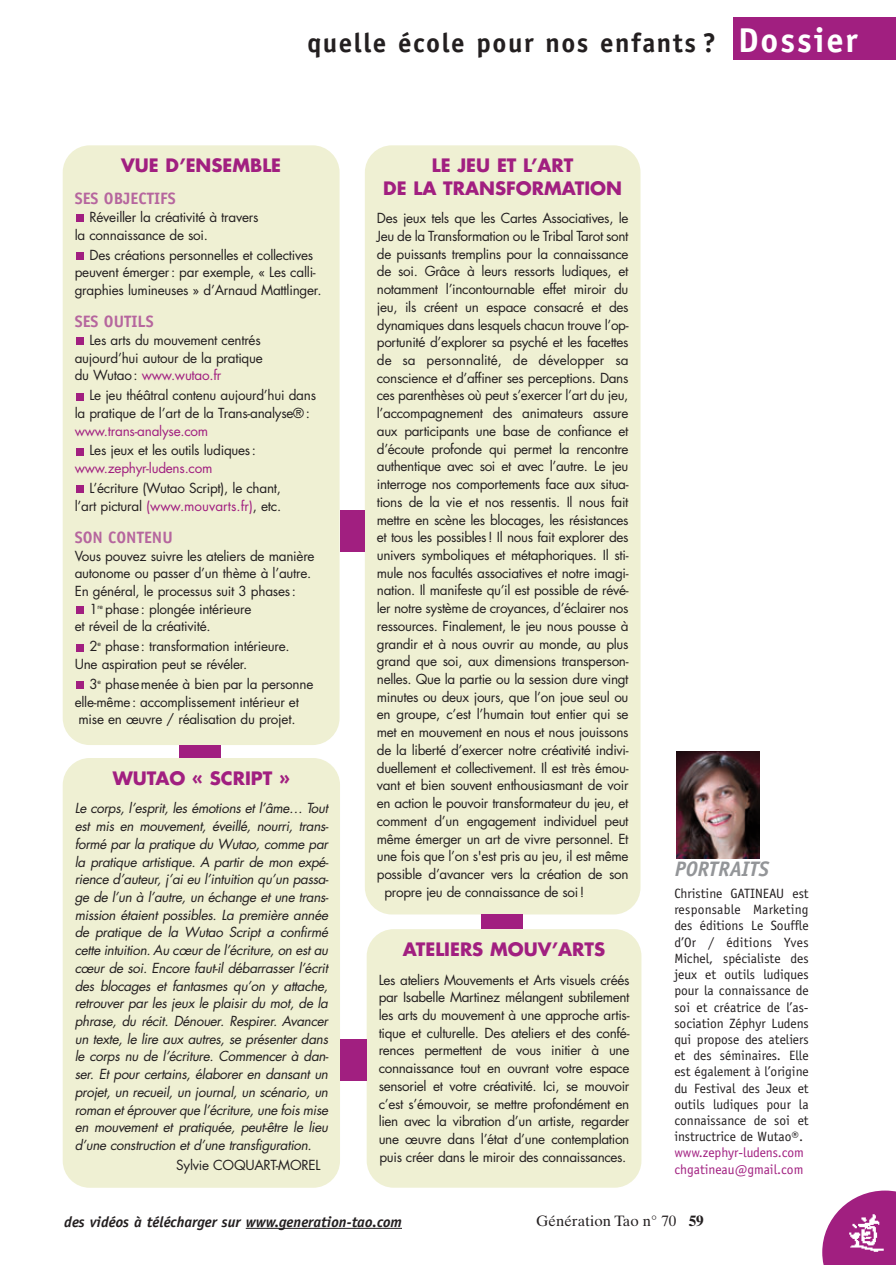
<style>
.page{position:relative;width:896px;height:1265px;background:#fff}
.page>*{position:absolute;margin:0;border:0;box-sizing:border-box;transform-origin:0 0}
.t1{font:700 27px "Officina Sans";letter-spacing:.055em;color:#231f20}
.t2{font:italic 700 21px "Officina Sans";color:#939598}
.t3{font:700 18px/22.5px "Futura";color:#a11f80;text-align:center}
.t4{font:700 16.5px "Officina Sans";color:#b6669e}
.t5{font:italic 700 15px "Officina Sans";color:#231f20}
.t6{font:15px "Times Ten";color:#231f20}
.t7{font:13.5px/17.7px "Futura";letter-spacing:-.025em;color:#231f20}
.t8{font:italic 13.5px/17.7px "Futura";letter-spacing:-.025em;color:#231f20;text-align:justify}
.t9{font:13.5px/16.2px "Officina Sans";color:#231f20;text-align:justify}
.t10{font:13.5px "Futura";letter-spacing:-.02em;color:#a11f80}
.t11{font:13.5px/16.2px "Officina Sans";color:#a11f80}
.t12{font:13.5px "Futura";color:#231f20}
.s1{font-size:34.5px;color:#fff}
.s2{color:#a11f80}
.s3{font-weight:700}
</style>
<div class="page">
<svg style="left:822px;top:1190px;width:73px;height:74px"></svg>
<img style="left:848px;top:1210px;width:36px;height:43px">
<hr style="left:246px;top:1227px;width:156px;height:1px;background:#231f20">
<div style="left:733px;top:18px;width:162px;height:42px;background:#a11f80"></div>
<img style="left:676px;top:751px;width:83px;height:107px">
<div style="left:365px;top:145px;width:275px;height:769px;background:#eff0d3;border-radius:27px"></div>
<div style="left:63px;top:758px;width:277px;height:429px;background:#eff0d3;border-radius:27px"></div>
<div style="left:63px;top:145px;width:276px;height:600px;background:#eff0d3;border-radius:27px"></div>
<div style="left:76px;top:681px;width:8px;height:8px;background:#a11f80"></div>
<div style="left:76px;top:644px;width:8px;height:7px;background:#a11f80"></div>
<div style="left:76px;top:606px;width:8px;height:7px;background:#a11f80"></div>
<div style="left:76px;top:486px;width:8px;height:7px;background:#a11f80"></div>
<div style="left:76px;top:448px;width:8px;height:7px;background:#a11f80"></div>
<div style="left:76px;top:393px;width:8px;height:7px;background:#a11f80"></div>
<div style="left:76px;top:337px;width:8px;height:8px;background:#a11f80"></div>
<div style="left:76px;top:252px;width:8px;height:7px;background:#a11f80"></div>
<div style="left:76px;top:215px;width:8px;height:7px;background:#a11f80"></div>
<div style="left:366px;top:929px;width:275px;height:258px;background:#eff0d3;border-radius:27px"></div>
<div style="left:179px;top:745px;width:42px;height:12px;background:#a11f80"></div>
<div style="left:340px;top:1038px;width:26px;height:42px;background:#a11f80"></div>
<div style="left:339px;top:510px;width:25px;height:42px;background:#a11f80"></div>
<div style="left:481px;top:914px;width:41px;height:14px;background:#a11f80"></div>
<h1 class="t1" style="left:307px;top:33px;width:551px">quelle école pour nos enfants ? <span class="s1">Dossier</span></h1>
<h3 class="t3" style="left:121px;top:156px;width:162px">VUE D’ENSEMBLE</h3>
<p class="t4" style="left:75px;top:192px;width:102px">SES OBJECTIFS</p>
<p class="t7" style="left:75px;top:209px;width:185px;text-indent:15px">Réveiller la créativité à travers la connaissance de soi.</p>
<p class="t7" style="left:75px;top:247px;width:248px;text-align:center">Des créations personnelles et collectives peuvent émerger: par exemple, « Les calli&shy;graphies lumineuses » d’Arnaud Mattlinger.</p>
<p class="t4" style="left:75px;top:315px;width:80px">SES OUTILS</p>
<p class="t7" style="left:75px;top:332px;width:189px;text-indent:15px">Les arts du mouvement centrés aujourd’hui autour de la pratique du Wutao: <span class="s2">www.wutao.fr</span></p>
<p class="t7" style="left:75px;top:387px;width:243px;text-indent:15px">Le jeu théâtral contenu aujourd’hui dans la pratique de l’art de la Trans-analyse®:</p>
<p class="t10" style="left:75px;top:424px;width:135px">www.trans-analyse.com</p>
<p class="t7" style="left:89px;top:443px;width:168px">Les jeux et les outils ludiques:</p>
<p class="t10" style="left:75px;top:462px;width:139px">www.zephyr-ludens.com</p>
<p class="t7" style="left:75px;top:480px;width:208px;text-align:right">L’écriture (Wutao Script), le chant, l’art pictural <span class="s2">(www.mouvarts.fr)</span>, etc.</p>
<p class="t4" style="left:75px;top:531px;width:99px">SON CONTENU</p>
<p class="t7" style="left:75px;top:548px;width:241px">Vous pouvez suivre les ateliers de manière</p>
<p class="t7" style="left:75px;top:565px;width:238px">autonome ou passer d’un thème à l’autre.</p>
<p class="t7" style="left:75px;top:583px;width:223px">En général, le processus suit 3 phases:</p>
<p class="t7" style="left:89px;top:601px;width:163px">1<sup>re</sup> phase: plongée intérieure</p>
<p class="t7" style="left:75px;top:618px;width:137px">et réveil de la créativité.</p>
<p class="t7" style="left:75px;top:638px;width:216px;text-indent:15px">2<sup>e</sup> phase: transformation intérieure.<br>Une aspiration peut se révéler.</p>
<p class="t7" style="left:75px;top:676px;width:240px;text-indent:15px">3<sup>e</sup> phasemenée à bien par la personne elle-même: accomplissement intérieur et mise en œuvre / réalisation du projet.</p>
<h3 class="t3" style="left:113px;top:768px;width:179px">WUTAO « SCRIPT »</h3>
<p class="t8" style="left:75px;top:800px;width:257px">Le corps, l’esprit, les émotions et l’âme… Tout est mis en mouvement, éveillé, nourri, trans&shy;formé par la pratique du Wutao, comme par la pratique artistique. A partir de mon expé&shy;rience d’auteur, j’ai eu l’intuition qu’un passa&shy;ge de l’un à l’autre, un échange et une trans&shy;mission étaient possibles. La première année de pratique de la Wutao Script a confirmé cette intuition.Au cœur de l’écriture, on est au cœur de soi. Encore faut-il débarrasser l’écrit des blocages et fantasmes qu’on y attache, retrouver par les jeux le plaisir du mot, de la phrase, du récit. Dénouer. Respirer. Avancer un texte, le lire aux autres, se présenter dans le corps nu de l’écriture. Commencer à dan&shy;ser. Et pour certains, élaborer en dansant un projet, un recueil, un journal, un scénario, un roman etéprouverque l’écriture,une fois mise en mouvement et pratiquée, peut-être le lieu d’une construction et d’une transfiguration.</p>
<p class="t7" style="left:176px;top:1157px;width:146px">Sylvie COQUART-MOREL</p>
<h3 class="t3" style="left:383px;top:156px;width:240px">LE JEU ET L’ART<br>DE LA TRANSFORMATION</h3>
<p class="t7" style="left:377px;top:210px;width:253px">Des jeux tels que les Cartes Associatives, le</p>
<p class="t7" style="left:377px;top:228px;width:253px">Jeu de la Transformation ou le Tribal Tarot sont</p>
<p class="t7" style="left:377px;top:246px;width:253px">de puissants tremplins pour la connaissance</p>
<p class="t7" style="left:377px;top:264px;width:253px">de soi. Grâce à leurs ressorts ludiques, et</p>
<p class="t7" style="left:377px;top:281px;width:253px">notamment l’incontournable effet miroir du</p>
<p class="t7" style="left:377px;top:299px;width:253px">jeu, ils créent un espace consacré et des</p>
<p class="t7" style="left:377px;top:317px;width:253px">dynamiques dans lesquels chacun trouve l’op-</p>
<p class="t7" style="left:377px;top:334px;width:253px">portunité d’explorer sa psyché et les facettes</p>
<p class="t12" style="left:377px;top:354px;width:253px">de sa personnalité, de développer sa</p>
<p class="t7" style="left:377px;top:370px;width:253px">conscience et d’affiner ses perceptions. Dans</p>
<p class="t7" style="left:377px;top:388px;width:253px">ces parenthèses où peut s’exercer l’art du jeu,</p>
<p class="t7" style="left:377px;top:405px;width:253px">l’accompagnement des animateurs assure</p>
<p class="t7" style="left:377px;top:423px;width:253px">aux participants une base de confiance et</p>
<p class="t7" style="left:377px;top:441px;width:253px">d’écoute profonde qui permet la rencontre</p>
<p class="t7" style="left:377px;top:458px;width:253px">authentique avec soi et avec l’autre. Le jeu</p>
<p class="t7" style="left:377px;top:476px;width:253px">interroge nos comportements face aux situa-</p>
<p class="t7" style="left:377px;top:494px;width:253px">tions de la vie et nos ressentis. Il nous fait</p>
<p class="t7" style="left:377px;top:512px;width:253px">mettre en scène les blocages, les résistances</p>
<p class="t7" style="left:377px;top:529px;width:253px">et tous les possibles! Il nous fait explorer des</p>
<p class="t7" style="left:377px;top:547px;width:253px">univers symboliques et métaphoriques. Il sti-</p>
<p class="t7" style="left:377px;top:565px;width:253px">mule nos facultés associatives et notre imagi-</p>
<p class="t7" style="left:377px;top:582px;width:253px">nation. Il manifeste qu’il est possible de révé-</p>
<p class="t7" style="left:377px;top:600px;width:253px">ler notre système de croyances, d’éclairer nos</p>
<p class="t7" style="left:377px;top:618px;width:253px">ressources. Finalement, le jeu nous pousse à</p>
<p class="t7" style="left:377px;top:636px;width:253px">grandir et à nous ouvrir au monde, au plus</p>
<p class="t7" style="left:377px;top:653px;width:253px">grand que soi, aux dimensions transperson-</p>
<p class="t7" style="left:377px;top:671px;width:253px">nelles. Que la partie ou la session dure vingt</p>
<p class="t7" style="left:377px;top:689px;width:253px">minutes ou deux jours, que l’on joue seul ou</p>
<p class="t7" style="left:377px;top:706px;width:253px">en groupe, c’est l’humain tout entier qui se</p>
<p class="t7" style="left:377px;top:724px;width:253px">met en mouvement en nous et nous jouissons</p>
<p class="t7" style="left:377px;top:742px;width:253px">de la liberté d’exercer notre créativité indivi-</p>
<p class="t7" style="left:377px;top:760px;width:253px">duellement et collectivement. Il est très émou-</p>
<p class="t7" style="left:377px;top:777px;width:253px">vant et bien souvent enthousiasmant de voir</p>
<p class="t7" style="left:377px;top:795px;width:253px">en action le pouvoir transformateur du jeu, et</p>
<p class="t7" style="left:377px;top:813px;width:253px">comment d’un engagement individuel peut</p>
<p class="t7" style="left:377px;top:830px;width:253px">même émerger un art de vivre personnel. Et</p>
<p class="t7" style="left:377px;top:848px;width:253px">une fois que l’on s'est pris au jeu, il est même</p>
<p class="t7" style="left:377px;top:866px;width:253px">possible d’avancer vers la création de son</p>
<p class="t7" style="left:384px;top:883px;width:201px">propre jeu de connaissance de soi!</p>
<h3 class="t3" style="left:403px;top:939px;width:204px">ATELIERS MOUV’ARTS</h3>
<p class="t7" style="left:378px;top:971px;width:252px;text-align:justify">Les ateliers Mouvements et Arts visuels créés par Isabelle Martinez mélangent subtilement les arts du mouvement à une approche artis&shy;tique et culturelle. Des ateliers et des confé&shy;rences permettent de vous initier à une connaissance tout en ouvrant votre espace sensoriel et votre créativité. Ici, se mouvoir c’est s’émouvoir, se mettre profondément en lien avec la vibration d’un artiste, regarder une œuvre dans l’état d’une contemplation puis créer dans le miroir des connaissances.</p>
<h2 class="t2" style="left:674px;top:861px;width:96px">PORTRAITS</h2>
<p class="t9" style="left:674px;top:886px;width:136px">Christine GATINEAU est responsable Marketing des éditions Le Souffle d’Or / éditions Yves Michel, spécialiste des jeux et outils ludiques pour la connaissance de soi et créatrice de l’as&shy;sociation Zéphyr Ludens qui propose des ateliers et des séminaires. Elle est également à l’origine du Festival des Jeux et outils ludiques pour la connaissance de soi et instructrice de Wutao®.</p>
<p class="t11" style="left:674px;top:1145px;width:131px">www.zephyr-ludens.com chgatineau@gmail.com</p>
<p class="t5" style="left:64px;top:1215px;width:339px">des vidéos à télécharger sur www.generation-tao.com</p>
<p class="t6" style="left:536px;top:1214px;width:169px">Génération Tao n° 70 <span class="s3">59</span></p>
</div>
